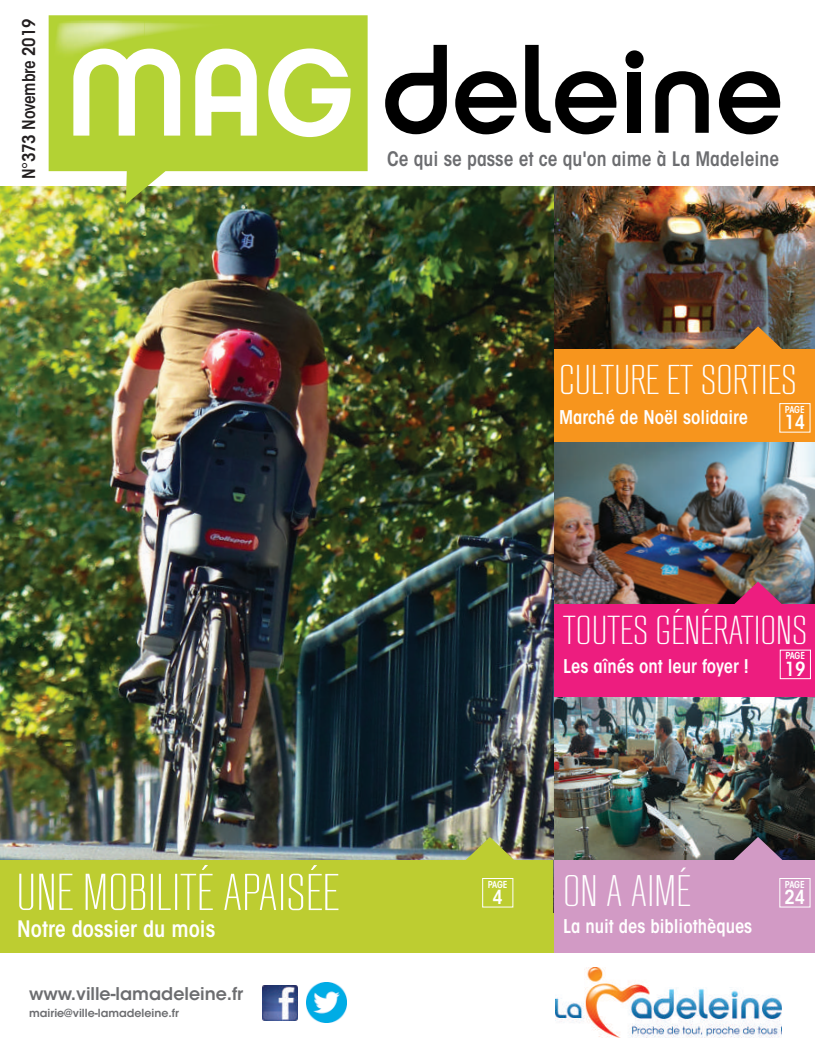
<style>
.page{position:relative;width:815px;height:1063px;background:#fff}
.page>*{position:absolute;margin:0;border:0;box-sizing:border-box;transform-origin:0 0}
.t1{font:300 51.25px "RB No 2";color:#fff}
.t2{font:300 43.75px "RB No 2";color:#fff}
.t3{font:300 41.25px "RB No 2";color:#fff}
.t4{font:300 40px "RB No 2";color:#fff}
.t5{font:600 condensed 22.5px "ITC Avant Garde Std";color:#fff}
.t6{font:600 condensed 19.75px "ITC Avant Garde Std";color:#6c6d70}
.t7{font:600 condensed 19.25px "ITC Avant Garde Std";color:#fff}
.t8{font:600 condensed 18.75px "ITC Avant Garde Std";color:#fff}
.t9{font:600 17.5px "ITC Avant Garde Std";color:#6c6d70}
.t10{font:600 condensed 17.5px "ITC Avant Garde Std";letter-spacing:-.01em;color:#231f20}
.t11{font:600 11.12px "ITC Avant Garde Std";color:#6c6d70}
.t12{font:600 condensed 9.62px "ITC Avant Garde Std";letter-spacing:-.03em;color:#fff}
</style>
<div class="page">
<div style="left:0;top:859px;width:555px;height:94px;background:#bdcd31"></div>
<img style="left:556px;top:968px;width:225px;height:70px">
<img style="left:554px;top:187px;width:261px;height:162px">
<div style="left:554px;top:349px;width:261px;height:93px;background:#f7951d"></div>
<svg style="left:733px;top:326px;width:50px;height:23px"></svg>
<img style="left:554px;top:442px;width:261px;height:163px">
<div style="left:554px;top:605px;width:261px;height:92px;background:#ed1d7f"></div>
<svg style="left:733px;top:582px;width:50px;height:23px"></svg>
<div style="left:780px;top:650px;width:31px;height:29px;border:1px solid #fff"></div>
<img style="left:554px;top:697px;width:261px;height:163px">
<div style="left:554px;top:860px;width:261px;height:93px;background:#d29ac5"></div>
<svg style="left:733px;top:837px;width:50px;height:23px"></svg>
<div style="left:779px;top:878px;width:31px;height:29px;border:1px solid #fff"></div>
<img style="left:262px;top:986px;width:35px;height:35px">
<img style="left:307px;top:982px;width:40px;height:40px">
<img style="left:0;top:187px;width:554px;height:673px">
<svg style="left:465px;top:837px;width:49px;height:47px"></svg>
<svg style="left:49px;top:15px;width:319px;height:189px;fill:#b3d234"></svg>
<svg style="left:385px;top:45px;width:62px;height:89px"></svg>
<svg style="left:455px;top:71px;width:62px;height:63px"></svg>
<svg style="left:525px;top:45px;width:92px;height:89px"></svg>
<div style="left:628px;top:73px;width:13px;height:60px;background:#000"></div>
<svg style="left:655px;top:71px;width:54px;height:62px"></svg>
<svg style="left:719px;top:71px;width:62px;height:63px"></svg>
<svg style="left:625px;top:50px;width:19px;height:19px"></svg>
<svg style="left:73px;top:49px;width:107px;height:87px"></svg>
<svg style="left:195px;top:49px;width:62px;height:87px"></svg>
<svg style="left:268px;top:48px;width:84px;height:89px"></svg>
<img style="left:57px;top:20px;width:156px;height:3px">
<img style="left:53px;top:44px;width:56px;height:38px">
<img style="left:145px;top:23px;width:165px;height:14px">
<div style="left:482px;top:878px;width:31px;height:29px;border:1px solid #fff"></div>
<p class="t10" style="left:22px;top:179px;width:162px;rotate:-90deg">N°373 Novembre 2019</p>
<p class="t6" style="left:387px;top:151px;width:393px">Ce qui se passe et ce qu'on aime à La Madeleine</p>
<h3 class="t3" style="left:559px;top:364px;width:239px">CULTURE ET SORTIES</h3>
<p class="t8" style="left:559px;top:410px;width:190px">Marché de Noël solidaire</p>
<p class="t7" style="left:784px;top:415px;width:22px">14</p>
<p class="t12" style="left:785px;top:406px;width:21px">PAGE</p>
<h3 class="t4" style="left:563px;top:615px;width:245px">TOUTES GÉNÉRATIONS</h3>
<p class="t8" style="left:563px;top:659px;width:187px">Les aînés ont leur foyer !</p>
<p class="t7" style="left:785px;top:662px;width:22px">19</p>
<p class="t12" style="left:785px;top:652px;width:21px">PAGE</p>
<h1 class="t1" style="left:16px;top:874px;width:325px">UNE MOBILITÉ APAISÉE</h1>
<p class="t5" style="left:17px;top:921px;width:199px">Notre dossier du mois</p>
<p class="t9" style="left:29px;top:987px;width:216px">www.ville-lamadeleine.fr</p>
<p class="t11" style="left:29px;top:1008px;width:151px">mairie@ville-lamadeleine.fr</p>
<p class="t12" style="left:488px;top:881px;width:21px">PAGE</p>
<p class="t7" style="left:493px;top:890px;width:12px">4</p>
<h2 class="t2" style="left:563px;top:876px;width:129px">ON A AIMÉ</h2>
<p class="t8" style="left:563px;top:919px;width:191px">La nuit des bibliothèques</p>
<p class="t12" style="left:785px;top:881px;width:21px">PAGE</p>
<p class="t7" style="left:784px;top:890px;width:22px">24</p>
</div>
